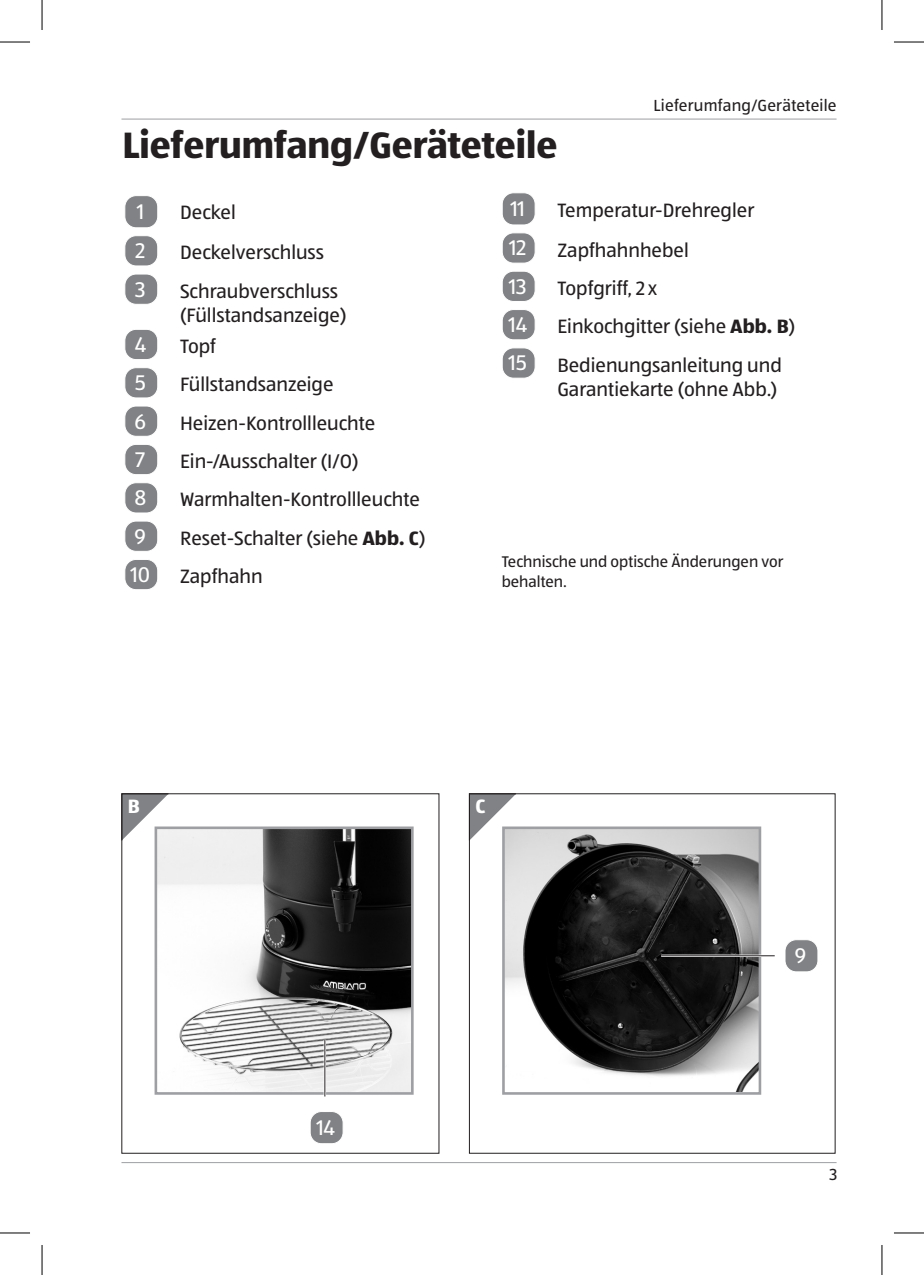
<style>
.page{position:relative;width:924px;height:1275px;background:#fff}
.page>*{position:absolute;margin:0;border:0;box-sizing:border-box;transform-origin:0 0}
.t1{font:700 38px "ALDISUEDOT";color:#231f20}
.t2{font:22px "ALDISUEDOT";letter-spacing:-.01em;color:#fff}
.t3{font:20px/24px "ALDISUEDOT";color:#231f20}
.t4{font:700 20px "ALDISUEDOT";color:#fff}
.t5{font:16.6px "ALDISUEDOT";letter-spacing:.01em;color:#231f20}
.t6{font:16px/19.2px "ALDISUEDOT";color:#231f20}
.s1{font-weight:700}
</style>
<div class="page">
<hr style="left:121px;top:119px;width:715px;height:1px;background:#9e9fa3">
<hr style="left:121px;top:1162px;width:715px;height:1px;background:#9e9fa3">
<div style="left:125px;top:196px;width:33px;height:32px;background:#808285;border-radius:11px"></div>
<div style="left:124px;top:195px;width:34px;height:33px;border:1px solid #fff;border-radius:11px"></div>
<div style="left:125px;top:236px;width:33px;height:30px;background:#808285;border-radius:11px"></div>
<div style="left:124px;top:235px;width:34px;height:31px;border:1px solid #fff;border-radius:11px"></div>
<div style="left:125px;top:274px;width:33px;height:30px;background:#808285;border-radius:11px"></div>
<div style="left:124px;top:273px;width:34px;height:32px;border:1px solid #fff;border-radius:11px"></div>
<div style="left:125px;top:329px;width:33px;height:30px;background:#808285;border-radius:11px"></div>
<div style="left:124px;top:329px;width:34px;height:31px;border:1px solid #fff;border-radius:11px"></div>
<div style="left:125px;top:368px;width:33px;height:30px;background:#808285;border-radius:11px"></div>
<div style="left:124px;top:367px;width:34px;height:31px;border:1px solid #fff;border-radius:11px"></div>
<div style="left:125px;top:406px;width:33px;height:30px;background:#808285;border-radius:11px"></div>
<div style="left:124px;top:405px;width:34px;height:32px;border:1px solid #fff;border-radius:11px"></div>
<div style="left:125px;top:444px;width:33px;height:30px;background:#808285;border-radius:11px"></div>
<div style="left:124px;top:444px;width:34px;height:31px;border:1px solid #fff;border-radius:11px"></div>
<div style="left:125px;top:483px;width:33px;height:30px;background:#808285;border-radius:11px"></div>
<div style="left:124px;top:482px;width:34px;height:31px;border:1px solid #fff;border-radius:11px"></div>
<div style="left:125px;top:521px;width:33px;height:30px;background:#808285;border-radius:11px"></div>
<div style="left:124px;top:520px;width:34px;height:32px;border:1px solid #fff;border-radius:11px"></div>
<div style="left:125px;top:559px;width:33px;height:30px;background:#808285;border-radius:11px"></div>
<div style="left:124px;top:559px;width:34px;height:31px;border:1px solid #fff;border-radius:11px"></div>
<div style="left:502px;top:193px;width:33px;height:32px;background:#808285;border-radius:11px"></div>
<div style="left:501px;top:192px;width:34px;height:33px;border:1px solid #fff;border-radius:11px"></div>
<div style="left:502px;top:233px;width:33px;height:30px;background:#808285;border-radius:11px"></div>
<div style="left:501px;top:232px;width:34px;height:32px;border:1px solid #fff;border-radius:11px"></div>
<div style="left:502px;top:271px;width:33px;height:30px;background:#808285;border-radius:11px"></div>
<div style="left:501px;top:271px;width:34px;height:31px;border:1px solid #fff;border-radius:11px"></div>
<div style="left:502px;top:309px;width:33px;height:31px;background:#808285;border-radius:11px"></div>
<div style="left:501px;top:309px;width:34px;height:31px;border:1px solid #fff;border-radius:11px"></div>
<div style="left:502px;top:348px;width:33px;height:30px;background:#808285;border-radius:11px"></div>
<div style="left:501px;top:347px;width:34px;height:32px;border:1px solid #fff;border-radius:11px"></div>
<svg style="left:123px;top:795px;width:44px;height:44px"></svg>
<img style="left:158px;top:830px;width:251px;height:260px">
<div style="left:154px;top:826px;width:259px;height:268px;border:3px solid #9e9fa3"></div>
<hr style="left:323px;top:1039px;width:3px;height:57px;background:#fff">
<hr style="left:324px;top:1039px;width:1px;height:57px;background:#231f20">
<div style="left:310px;top:1111px;width:33px;height:32px;background:#808285;border-radius:11px"></div>
<div style="left:309px;top:1111px;width:34px;height:33px;border:1px solid #fff;border-radius:11px"></div>
<svg style="left:468px;top:793px;width:47px;height:48px"></svg>
<div style="left:469px;top:793px;width:366px;height:360px;border:1px solid #231f20"></div>
<img style="left:506px;top:830px;width:250px;height:260px">
<div style="left:502px;top:826px;width:258px;height:268px;border:3px solid #9e9fa3"></div>
<hr style="left:661px;top:954px;width:113px;height:3px;background:#fff">
<hr style="left:661px;top:955px;width:113px;height:1px;background:#231f20">
<div style="left:784px;top:939px;width:33px;height:33px;background:#808285;border-radius:11px"></div>
<div style="left:784px;top:939px;width:34px;height:33px;border:1px solid #fff;border-radius:11px"></div>
<hr style="left:0;top:42px;width:30px;height:1px;background:#000">
<hr style="left:893px;top:42px;width:30px;height:1px;background:#000">
<hr style="left:0;top:1232px;width:30px;height:1px;background:#000">
<hr style="left:893px;top:1232px;width:30px;height:1px;background:#000">
<hr style="left:42px;top:0;width:1px;height:30px;background:#000">
<hr style="left:42px;top:1245px;width:1px;height:30px;background:#000">
<hr style="left:881px;top:0;width:1px;height:30px;background:#000">
<hr style="left:881px;top:1245px;width:1px;height:30px;background:#000">
<h1 class="t1" style="left:122px;top:119px;width:436px">Lieferumfang/Geräteteile</h1>
<p class="t5" style="left:653px;top:95px;width:184px">Lieferumfang/Geräteteile</p>
<p class="t2" style="left:137px;top:197px;width:9px">1</p>
<p class="t3" style="left:180px;top:200px;width:57px">Deckel</p>
<p class="t2" style="left:135px;top:236px;width:12px">2</p>
<p class="t3" style="left:180px;top:240px;width:145px">Deckelverschluss</p>
<p class="t2" style="left:135px;top:275px;width:12px">3</p>
<p class="t3" style="left:180px;top:278px;width:168px">Schraubverschluss (Füllstandsanzeige)</p>
<p class="t2" style="left:135px;top:330px;width:13px">4</p>
<p class="t3" style="left:180px;top:334px;width:37px">Topf</p>
<p class="t2" style="left:135px;top:368px;width:13px">5</p>
<p class="t3" style="left:180px;top:372px;width:155px">Füllstandsanzeige</p>
<p class="t2" style="left:134px;top:407px;width:13px">6</p>
<p class="t3" style="left:180px;top:410px;width:197px">Heizen-Kontrollleuchte</p>
<p class="t2" style="left:135px;top:445px;width:11px">7</p>
<p class="t3" style="left:180px;top:449px;width:180px">Ein-/Ausschalter (I/O)</p>
<p class="t2" style="left:134px;top:483px;width:13px">8</p>
<p class="t3" style="left:180px;top:487px;width:241px">Warmhalten-Kontrollleuchte</p>
<p class="t2" style="left:134px;top:522px;width:13px">9</p>
<p class="t3" style="left:180px;top:525px;width:247px">Reset-Schalter (siehe <span class="s1">Abb. C</span>)</p>
<p class="t2" style="left:130px;top:560px;width:21px">10</p>
<p class="t3" style="left:180px;top:564px;width:84px">Zapfhahn</p>
<p class="t2" style="left:510px;top:194px;width:16px">11</p>
<p class="t3" style="left:557px;top:197px;width:198px">Temperatur-Drehregler</p>
<p class="t2" style="left:509px;top:234px;width:19px">12</p>
<p class="t3" style="left:557px;top:237px;width:133px">Zapfhahnhebel</p>
<p class="t2" style="left:508px;top:272px;width:19px">13</p>
<p class="t3" style="left:557px;top:275px;width:101px">Topfgriff, 2 x</p>
<p class="t2" style="left:508px;top:310px;width:20px">14</p>
<p class="t3" style="left:557px;top:314px;width:239px">Einkochgitter (siehe <span class="s1">Abb. B</span>)</p>
<p class="t2" style="left:508px;top:349px;width:20px">15</p>
<p class="t3" style="left:557px;top:352px;width:226px">Bedienungsanleitung und<br>Garantiekarte (ohne Abb.)</p>
<p class="t6" style="left:501px;top:552px;width:283px">Technische und optische Änderungen vor behalten.</p>
<p class="t4" style="left:128px;top:792px;width:13px">B</p>
<p class="t2" style="left:316px;top:1113px;width:20px">14</p>
<p class="t4" style="left:475px;top:792px;width:12px">C</p>
<p class="t2" style="left:794px;top:941px;width:13px">9</p>
<p class="t5" style="left:828px;top:1163px;width:9px">3</p>
</div>
